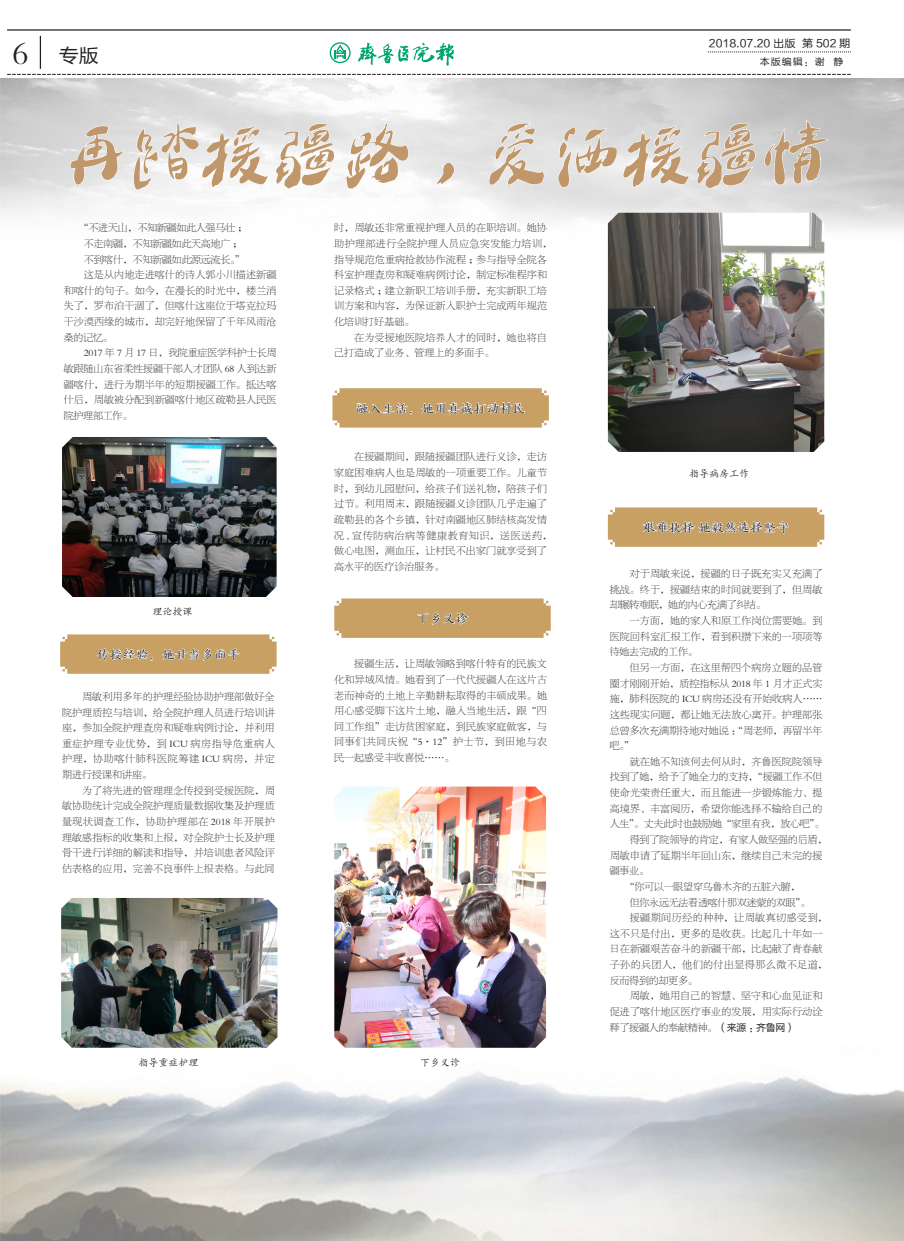
<style>
.page{position:relative;width:904px;height:1241px;background:#fff}
.page>*{position:absolute;margin:0;border:0;box-sizing:border-box;transform-origin:0 0}
.t1{font:73.88px "LQ Sshufaziti";letter-spacing:-.05em;color:#bf976a}
.t2{font:33.75px "FZBSK GBK1 0";color:#231f20}
.t3{font:19px "FZLTHK GBK1 0";color:#231f20;scale:1.05 1}
.t4{font:13.75px "FZFENGYKS ZHUNJW GB1 0";letter-spacing:-.05em;color:#231f20}
.t5{font:10.75px "FZLTHK GBK1 0";color:#231f20;scale:1.05 1}
.段落样式2{font:10px/15.6px "FZBSK GBK1 0";letter-spacing:.015em;color:#231f20;text-align:justify}
.段落样式2-2{font:10px "FZBSK GBK1 0";letter-spacing:-.025em;color:#231f20}
.段落样式2-3{font:10px "Kai Ti";color:#231f20}
.t6{font:9.5px "FZLTHK GBK1 0";color:#231f20;scale:1.05 1}
.s1{font-family:"FZLTHJW GB1 0"}
</style>
<div class="page">
<hr style="left:7px;top:29px;width:843px;height:2px;background:#231f20">
<svg style="left:7px;top:74px;width:843px;height:1px"></svg>
<svg style="left:358px;top:42px;width:96px;height:24px"></svg>
<svg style="left:330px;top:42px;width:20px;height:21px"></svg>
<hr style="left:40px;top:36px;width:1px;height:33px;background:#231f20">
<svg style="left:707px;top:52px;width:142px;height:1px"></svg>
<img style="left:0;top:78px;width:904px;height:1162px">
<svg style="left:60px;top:634px;width:216px;height:39px;background:#ceaa74"></svg>
<svg style="left:608px;top:504px;width:216px;height:42px"></svg>
<svg style="left:69px;top:125px;width:58px;height:61px;background:#e3e3e3"></svg>
<svg style="left:133px;top:90px;width:202px;height:108px"></svg>
<svg style="left:345px;top:122px;width:64px;height:67px"></svg>
<svg style="left:434px;top:161px;width:21px;height:27px"></svg>
<svg style="left:488px;top:121px;width:57px;height:65px;background:#e6e6e6"></svg>
<svg style="left:557px;top:125px;width:133px;height:63px"></svg>
<svg style="left:696px;top:90px;width:60px;height:99px;background:#d8d8d8"></svg>
<svg style="left:763px;top:119px;width:65px;height:68px;background:#d1d1d1"></svg>
<img style="left:608px;top:213px;width:216px;height:239px">
<img style="left:334px;top:786px;width:212px;height:261px">
<img style="left:61px;top:897px;width:216px;height:150px">
<svg style="left:332px;top:386px;width:217px;height:72px"></svg>
<svg style="left:334px;top:598px;width:216px;height:39px;background:#cba56b"></svg>
<img style="left:62px;top:437px;width:214px;height:160px">
<p class="t5" style="left:709px;top:38px;width:136px">2018.07.20 出版 第 502 期</p>
<p class="t2" style="left:12px;top:35px;width:18px">6</p>
<p class="t3" style="left:59px;top:45px;width:40px">专版</p>
<p class="t6" style="left:759px;top:56px;width:81px">本版编辑：谢 静</p>
<p class="t1" style="left:58px;top:109px;width:777px">再踏援疆路，爱洒援疆情</p>
<p class="段落样式2-2" style="left:79px;top:222px;width:170px">“不进天山，不知新疆如此人强马壮；</p>
<p class="段落样式2-2" style="left:84px;top:238px;width:160px">不走南疆，不知新疆如此天高地广；</p>
<p class="段落样式2-2" style="left:84px;top:254px;width:163px">不到喀什，不知新疆如此源远流长。”</p>
<p class="段落样式2" style="left:64px;top:267px;width:214px;text-indent:20px">这是从内地走进喀什的诗人郭小川描述新疆和喀什的句子。如今，在漫长的时光中，楼兰消失了，罗布泊干涸了，但喀什这座位于塔克拉玛干沙漠西缘的城市，却完好地保留了千年风雨沧桑的记忆。</p>
<p class="段落样式2" style="left:64px;top:345px;width:214px;text-indent:20px">2017 年 7 月 17 日，我院重症医学科护士长周敏跟随山东省柔性援疆干部人才团队 68 人到达新疆喀什，进行为期半年的短期援疆工作。抵达喀什后，周敏被分配到新疆喀什地区疏勒县人民医院护理部工作。</p>
<p class="段落样式2-3" style="left:152px;top:606px;width:41px">理论授课</p>
<p class="t4" style="left:96px;top:646px;width:146px">传授经验，她甘当多面手</p>
<p class="段落样式2" style="left:62px;top:688px;width:214px;text-indent:20px">周敏利用多年的护理经验协助护理部做好全院护理质控与培训，给全院护理人员进行培训讲座，参加全院护理查房和疑难病例讨论，并利用重症护理专业优势，到 ICU 病房指导危重病人护理，协助喀什肺科医院筹建 ICU 病房，并定期进行授课和讲座。</p>
<p class="段落样式2" style="left:62px;top:782px;width:214px;text-indent:20px">为了将先进的管理理念传授到受援医院，周敏协助统计完成全院护理质量数据收集及护理质量现状调查工作，协助护理部在 2018 年开展护理敏感指标的收集和上报，对全院护士长及护理骨干进行详细的解读和指导，并培训患者风险评估表格的应用，完善不良事件上报表格。与此同</p>
<p class="段落样式2" style="left:334px;top:220px;width:219px;text-align:left">时，周敏还非常重视护理人员的在职培训。她协助护理部进行全院护理人员应急突发能力培训，指导规范危重病抢救协作流程；参与指导全院各科室护理查房和疑难病例讨论，制定标准程序和记录格式；建立新职工培训手册，充实新职工培训方案和内容，为保证新入职护士完成两年规范化培训打好基础。</p>
<p class="段落样式2" style="left:334px;top:330px;width:214px;text-indent:20px">在为受援地医院培养人才的同时，她也将自己打造成了业务、管理上的多面手。</p>
<p class="t4" style="left:355px;top:400px;width:172px">融入生活，她用真诚打动村民</p>
<p class="段落样式2" style="left:334px;top:449px;width:219px;text-align:left;text-indent:20px">在援疆期间，跟随援疆团队进行义诊，走访家庭困难病人也是周敏的一项重要工作。儿童节时，到幼儿园慰问，给孩子们送礼物，陪孩子们过节。利用周末，跟随援疆义诊团队几乎走遍了疏勒县的各个乡镇，针对南疆地区肺结核高发情况 , 宣传防病治病等健康教育知识，送医送药，做心电图，测血压，让村民不出家门就享受到了高水平的医疗诊治服务。</p>
<p class="t4" style="left:416px;top:610px;width:54px">下乡义诊</p>
<p class="段落样式2" style="left:334px;top:656px;width:214px;text-indent:20px">援疆生活，让周敏领略到喀什特有的民族文化和异域风情。她看到了一代代援疆人在这片古老而神奇的土地上辛勤耕耘取得的丰硕成果。她用心感受脚下这片土地，融入当地生活，跟“四同工作组”走访贫困家庭，到民族家庭做客，与同事们共同庆祝“5·12”护士节，到田地与农民一起感受丰收喜悦……。</p>
<p class="段落样式2-3" style="left:138px;top:1057px;width:62px">指导重症护理</p>
<p class="段落样式2-3" style="left:420px;top:1057px;width:41px">下乡义诊</p>
<p class="段落样式2-3" style="left:689px;top:468px;width:61px">指导病房工作</p>
<p class="t4" style="left:642px;top:519px;width:149px">艰难抉择 她毅然选择坚守</p>
<p class="段落样式2" style="left:609px;top:566px;width:214px;text-indent:20px">对于周敏来说，援疆的日子既充实又充满了挑战。终于，援疆结束的时间就要到了，但周敏却辗转难眠，她的内心充满了纠结。</p>
<p class="段落样式2" style="left:609px;top:613px;width:214px;text-indent:20px">一方面，她的家人和原工作岗位需要她。到医院回科室汇报工作，看到积攒下来的一项项等待她去完成的工作。</p>
<p class="段落样式2" style="left:609px;top:660px;width:214px;text-indent:20px">但另一方面，在这里帮四个病房立题的品管圈才刚刚开始，质控指标从 2018 年 1 月才正式实施，肺科医院的 ICU 病房还没有开始收病人……这些现实问题，都让她无法放心离开。护理部张总曾多次充满期待地对她说：“周老师，再留半年吧。”</p>
<p class="段落样式2" style="left:609px;top:753px;width:216px;text-align:left;text-indent:20px">就在她不知该何去何从时，齐鲁医院院领导找到了她，给予了她全力的支持，“援疆工作不但使命光荣责任重大，而且能进一步锻炼能力、提高境界、丰富阅历，希望你能选择不输给自己的人生”。丈夫此时也鼓励她“家里有我，放心吧”。</p>
<p class="段落样式2" style="left:609px;top:831px;width:219px;text-align:left;text-indent:20px">得到了院领导的肯定，有家人做坚强的后盾，周敏申请了延期半年回山东，继续自己未完的援疆事业。</p>
<p class="段落样式2-2" style="left:624px;top:881px;width:177px">“你可以一眼望穿乌鲁木齐的五脏六腑，</p>
<p class="段落样式2-2" style="left:629px;top:896px;width:182px">但你永远无法看透喀什那双迷蒙的双眼”。</p>
<p class="段落样式2" style="left:609px;top:910px;width:219px;text-align:left;text-indent:20px">援疆期间历经的种种，让周敏真切感受到，这不只是付出，更多的是收获。比起几十年如一日在新疆艰苦奋斗的新疆干部，比起献了青春献子孙的兵团人，他们的付出显得那么微不足道，反而得到的却更多。</p>
<p class="段落样式2" style="left:609px;top:988px;width:214px;text-indent:20px">周敏，她用自己的智慧、坚守和心血见证和促进了喀什地区医疗事业的发展，用实际行动诠释了援疆人的奉献精神。 <span class="s1">（来源：齐鲁网）</span></p>
</div>
